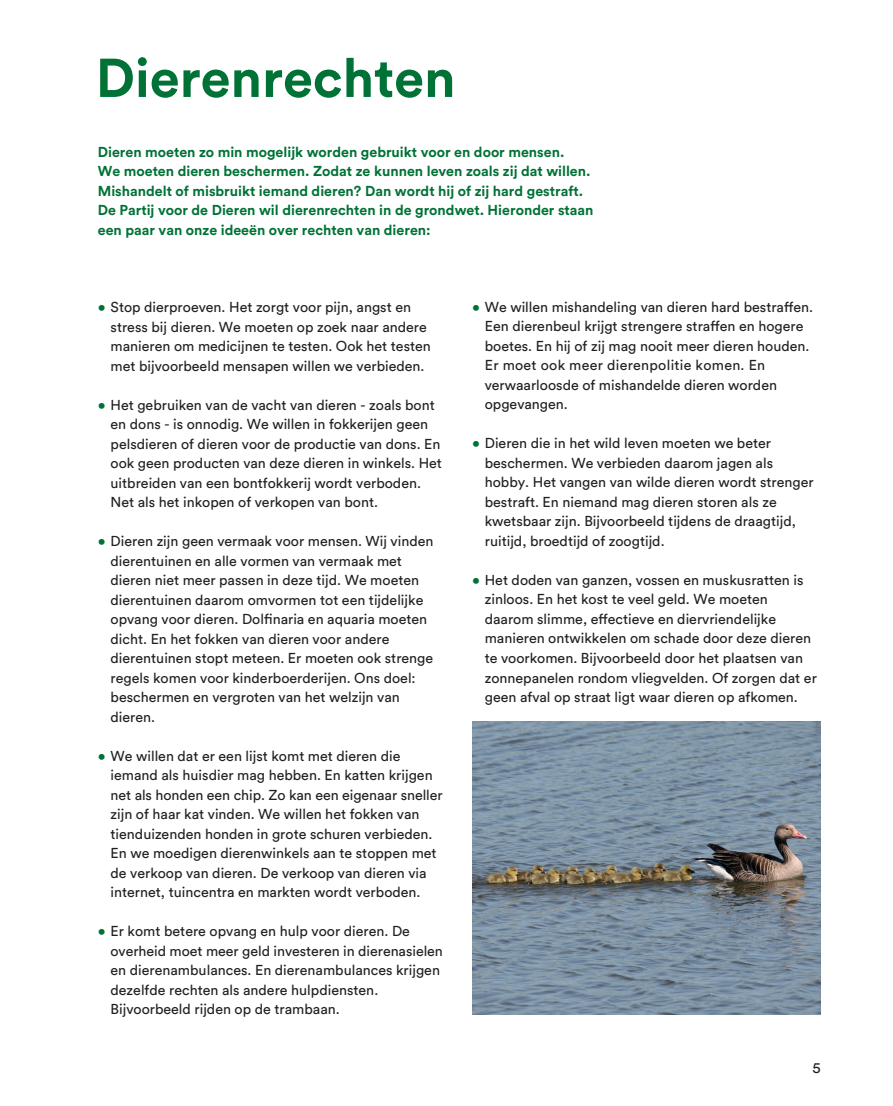
<style>
.page{position:relative;width:893px;height:1106px;background:#fff}
.page>*{position:absolute;margin:0;border:0;box-sizing:border-box;transform-origin:0 0}
.t1{font:700 54px "Circular Pro";color:#007236}
.t2{font:15px "Circular Pro";color:#231f20}
.t3{font:14.25px/19.5px "Circular Pro";color:#231f20}
.t4{font:700 14.25px/19.5px "Circular Pro";color:#007236}
.s1{color:#007236}
</style>
<div class="page">
<img style="left:472px;top:722px;width:349px;height:292px">
<h1 class="t1" style="left:96px;top:41px;width:361px">Dierenrechten</h1>
<p class="t4" style="left:98px;top:141px;width:497px">Dieren moeten zo min mogelijk worden gebruikt voor en door mensen.<br>We moeten dieren beschermen. Zodat ze kunnen leven zoals zij dat willen.<br>Mishandelt of misbruikt iemand dieren? Dan wordt hij of zij hard gestraft.<br>De Partij voor de Dieren wil dierenrechten in de grondwet. Hieronder staan een paar van onze ideeën over rechten van dieren:</p>
<p class="t3" style="left:111px;top:297px;width:322px;text-indent:-13px"><span class="s1">•</span> Stop dierproeven. Het zorgt voor pijn, angst en stress bij dieren. We moeten op zoek naar andere manieren om medicijnen te testen. Ook het testen met bijvoorbeeld mensapen willen we verbieden.</p>
<p class="t3" style="left:111px;top:394px;width:333px;text-indent:-13px"><span class="s1">•</span> Het gebruiken van de vacht van dieren - zoals bont en dons - is onnodig. We willen in fokkerijen geen pelsdieren of dieren voor de productie van dons. En ook geen producten van deze dieren in winkels. Het uitbreiden van een bontfokkerij wordt verboden.<br>Net als het inkopen of verkopen van bont.</p>
<p class="t3" style="left:111px;top:531px;width:324px;text-indent:-13px"><span class="s1">•</span> Dieren zijn geen vermaak voor mensen. Wij vinden dierentuinen en alle vormen van vermaak met dieren niet meer passen in deze tijd. We moeten dierentuinen daarom omvormen tot een tijdelijke opvang voor dieren. Dolfinaria en aquaria moeten dicht. En het fokken van dieren voor andere dierentuinen stopt meteen. Er moeten ook strenge regels komen voor kinderboerderijen. Ons doel: beschermen en vergroten van het welzijn van dieren.</p>
<p class="t3" style="left:111px;top:745px;width:334px;text-indent:-13px"><span class="s1">•</span> We willen dat er een lijst komt met dieren die iemand als huisdier mag hebben. En katten krijgen net als honden een chip. Zo kan een eigenaar sneller zijn of haar kat vinden. We willen het fokken van tienduizenden honden in grote schuren verbieden.<br>En we moedigen dierenwinkels aan te stoppen met de verkoop van dieren. De verkoop van dieren via internet, tuincentra en markten wordt verboden.</p>
<p class="t3" style="left:111px;top:920px;width:334px;text-indent:-13px"><span class="s1">•</span> Er komt betere opvang en hulp voor dieren. De overheid moet meer geld investeren in dierenasielen en dierenambulances. En dierenambulances krijgen dezelfde rechten als andere hulpdiensten.<br>Bijvoorbeeld rijden op de trambaan.</p>
<p class="t3" style="left:485px;top:296px;width:330px;text-indent:-13px"><span class="s1">•</span> We willen mishandeling van dieren hard bestraffen.<br>Een dierenbeul krijgt strengere straffen en hogere boetes. En hij of zij mag nooit meer dieren houden.<br>Er moet ook meer dierenpolitie komen. En verwaarloosde of mishandelde dieren worden opgevangen.</p>
<p class="t3" style="left:485px;top:433px;width:330px;text-indent:-13px"><span class="s1">•</span> Dieren die in het wild leven moeten we beter beschermen. We verbieden daarom jagen als hobby. Het vangen van wilde dieren wordt strenger bestraft. En niemand mag dieren storen als ze kwetsbaar zijn. Bijvoorbeeld tijdens de draagtijd, ruitijd, broedtijd of zoogtijd.</p>
<p class="t3" style="left:485px;top:569px;width:334px;text-indent:-13px"><span class="s1">•</span> Het doden van ganzen, vossen en muskusratten is zinloos. En het kost te veel geld. We moeten daarom slimme, effectieve en diervriendelijke manieren ontwikkelen om schade door deze dieren te voorkomen. Bijvoorbeeld door het plaatsen van zonnepanelen rondom vliegvelden. Of zorgen dat er geen afval op straat ligt waar dieren op afkomen.</p>
<p class="t2" style="left:812px;top:1057px;width:10px">5</p>
</div>
